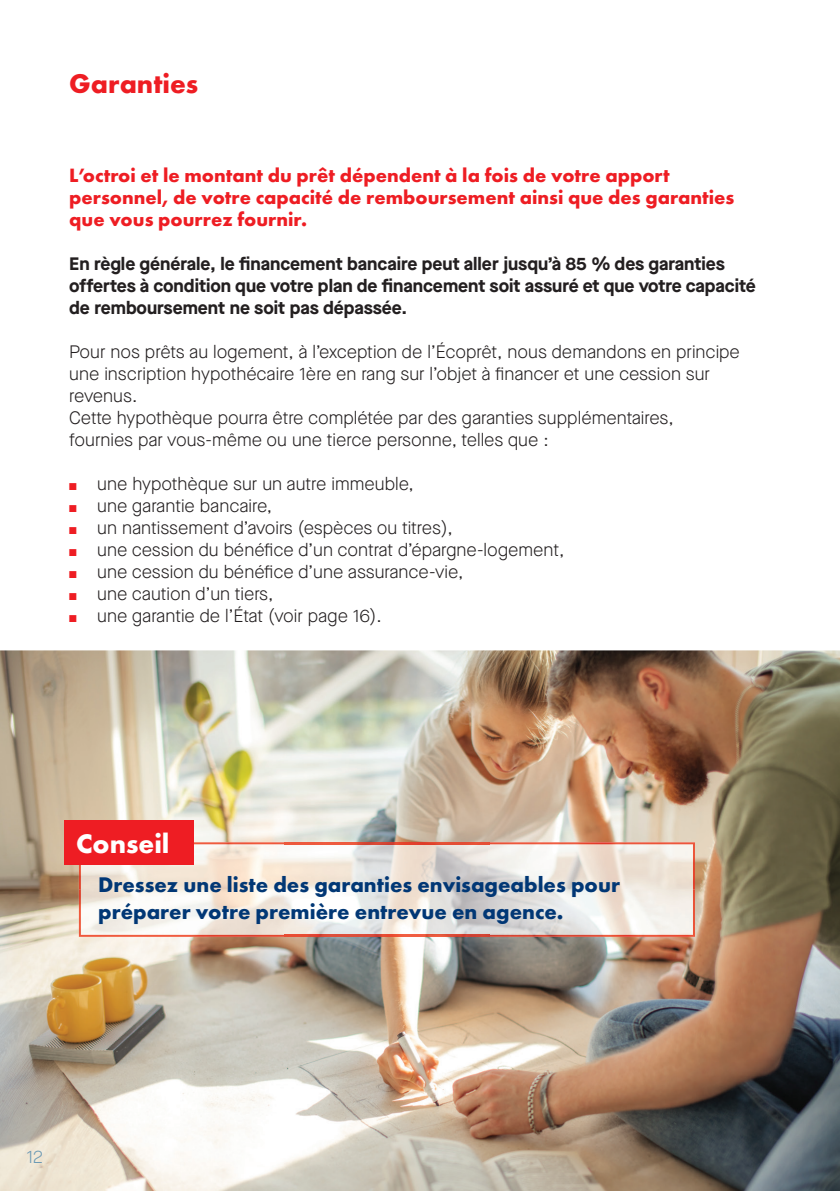
<style>
.page{position:relative;width:840px;height:1191px;background:#fff}
.page>*{position:absolute;margin:0;border:0;box-sizing:border-box;transform-origin:0 0}
.t1{font:700 28px "Futura PT";color:#ee1d23}
.t2{font:700 28px "Futura PT";color:#fff}
.t3{font:700 22px/26.4px "Futura PT";color:#013775}
.t4{font:700 20px/22px "Futura PT";color:#ee1d23}
.t5{font:300 18px/22px "Maison Neue";color:#231f20}
.t6{font:700 18px/22px "Maison Neue";color:#231f20}
.t7{font:300 18px "Maison Neue";color:#6a99b4}
.s1{color:#ee1d23}
</style>
<div class="page">
<img style="left:0;top:650px;width:839px;height:541px">
<img style="left:284px;top:844px;width:205px;height:91px">
<img style="left:79px;top:842px;width:205px;height:95px">
<img style="left:284px;top:842px;width:205px;height:2px">
<img style="left:489px;top:842px;width:205px;height:95px">
<img style="left:284px;top:935px;width:205px;height:2px">
<div style="left:64px;top:820px;width:130px;height:44px;background:#ee1d23"></div>
<h1 class="t1" style="left:69px;top:66px;width:130px">Garanties</h1>
<p class="t4" style="left:69px;top:164px;width:666px">L’octroi et le montant du prêt dépendent à la fois de votre apport personnel, de votre capacité de remboursement ainsi que des garanties que vous pourrez fournir.</p>
<p class="t6" style="left:69px;top:252px;width:687px">En règle générale, le financement bancaire peut aller jusqu’à 85 % des garanties offertes à condition que votre plan de financement soit assuré et que votre capacité de remboursement ne soit pas dépassée.</p>
<p class="t5" style="left:69px;top:341px;width:672px">Pour nos prêts au logement, à l’exception de l’Écoprêt, nous demandons en principe une inscription hypothécaire 1ère en rang sur l’objet à financer et une cession sur revenus.<br>Cette hypothèque pourra être complétée par des garanties supplémentaires, fournies par vous-même ou une tierce personne, telles que :</p>
<p class="t5" style="left:69px;top:473px;width:346px"><span class="s1">■</span> une hypothèque sur un autre immeuble,</p>
<p class="t5" style="left:69px;top:495px;width:204px"><span class="s1">■</span> une garantie bancaire,</p>
<p class="t5" style="left:69px;top:517px;width:385px"><span class="s1">■</span> un nantissement d’avoirs (espèces ou titres),</p>
<p class="t5" style="left:69px;top:539px;width:496px"><span class="s1">■</span> une cession du bénéfice d’un contrat d’épargne-logement,</p>
<p class="t5" style="left:69px;top:561px;width:395px"><span class="s1">■</span> une cession du bénéfice d’une assurance-vie,</p>
<p class="t5" style="left:69px;top:583px;width:206px"><span class="s1">■</span> une caution d’un tiers,</p>
<p class="t5" style="left:69px;top:605px;width:314px"><span class="s1">■</span> une garantie de l’État (voir page 16).</p>
<h1 class="t2" style="left:76px;top:825px;width:95px">Conseil</h1>
<p class="t3" style="left:98px;top:871px;width:523px">Dressez une liste des garanties envisageables pour préparer votre première entrevue en agence.</p>
<p class="t7" style="left:27px;top:1145px;width:18px">12</p>
</div>
